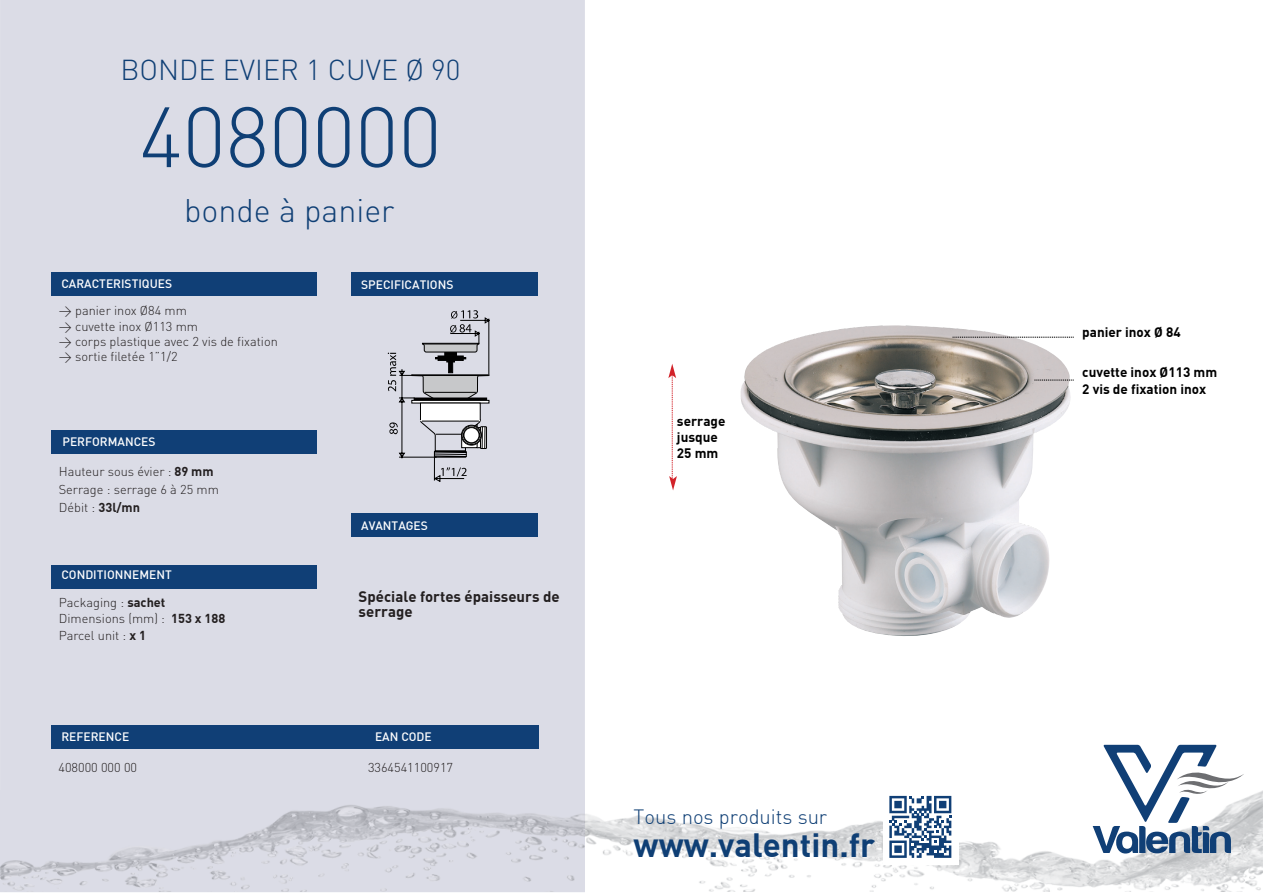
<style>
.page{position:relative;width:1263px;height:893px;background:#fff}
.page>*{position:absolute;margin:0;border:0;box-sizing:border-box;transform-origin:0 0}
.t1{font:300 84px "DIN";color:#0f3f75}
.t2{font:33px "DINBOLD Bold";color:#0f3f75}
.t3{font:300 32.25px "DIN";color:#0f3f75}
.t4{font:300 28.5px "DIN";color:#0f3f75}
.t5{font:20.25px "DINLIGHT Light";color:#0f3f75}
.t6{font:15px/15px "DINBOLD Bold";color:#231f20}
.t7{font:13.5px/16.2px "DINBOLD Bold";color:#000}
.t8{font:300 12.75px/15.3px "DIN";color:#231f20}
.t9{font:12px "DINMEDIUM Medium";color:#fff}
.s1{font-family:"DINBOLD Bold";font-weight:400}
</style>
<div class="page">
<div style="left:0;top:0;width:585px;height:790px;background:#dbdce6"></div>
<img style="left:0;top:790px;width:1263px;height:102px">
<div style="left:51px;top:725px;width:487px;height:23px;background:#103f76"></div>
<div style="left:51px;top:565px;width:265px;height:24px;background:#103f76"></div>
<div style="left:51px;top:430px;width:265px;height:24px;background:#103f76"></div>
<div style="left:51px;top:272px;width:265px;height:24px;background:#103f76"></div>
<div style="left:351px;top:272px;width:186px;height:24px;background:#103f76"></div>
<div style="left:351px;top:513px;width:186px;height:24px;background:#103f76"></div>
<svg style="left:1093px;top:745px;width:151px;height:108px"></svg>
<div style="left:883px;top:789px;width:75px;height:75px;background:#fff"></div>
<svg style="left:889px;top:796px;width:62px;height:62px"></svg>
<svg style="left:388px;top:310px;width:101px;height:172px;background:#bfbfc7"></svg>
<img style="left:740px;top:325px;width:334px;height:311px">
<svg style="left:1034px;top:380px;width:40px;height:1px"></svg>
<svg style="left:952px;top:337px;width:122px;height:1px"></svg>
<svg style="left:668px;top:364px;width:9px;height:126px"></svg>
<h3 class="t4" style="left:120px;top:52px;width:342px">BONDE EVIER 1 CUVE Ø 90</h3>
<h1 class="t1" style="left:139px;top:85px;width:304px">4080000</h1>
<h3 class="t3" style="left:184px;top:191px;width:212px">bonde à panier</h3>
<p class="t9" style="left:61px;top:276px;width:112px">CARACTERISTIQUES</p>
<p class="t8" style="left:59px;top:303px;width:221px">&gt; panier inox Ø84 mm<br>&gt; cuvette inox Ø113 mm<br>&gt; corps plastique avec 2 vis de fixation &gt; sortie filetée 1”1/2</p>
<p class="t9" style="left:62px;top:433px;width:95px">PERFORMANCES</p>
<p class="t8" style="left:59px;top:462px;width:162px;line-height:18.3px">Hauteur sous évier : <span class="s1">89 mm<br></span>Serrage : serrage 6 à 25 mm<br>Débit : <span class="s1">33l/mn</span></p>
<p class="t9" style="left:61px;top:567px;width:112px">CONDITIONNEMENT</p>
<p class="t8" style="left:59px;top:594px;width:168px;line-height:16.6px">Packaging : <span class="s1">sachet<br></span>Dimensions (mm) : <span class="s1">153 x 188<br></span>Parcel unit : <span class="s1">x 1</span></p>
<p class="t9" style="left:361px;top:277px;width:94px">SPECIFICATIONS</p>
<p class="t9" style="left:361px;top:518px;width:68px">AVANTAGES</p>
<p class="t6" style="left:359px;top:588px;width:203px">Spéciale fortes épaisseurs de serrage</p>
<p class="t9" style="left:61px;top:729px;width:69px">REFERENCE</p>
<p class="t9" style="left:375px;top:729px;width:58px">EAN CODE</p>
<p class="t8" style="left:59px;top:760px;width:80px">408000 000 00</p>
<p class="t8" style="left:368px;top:760px;width:87px">3364541100917</p>
<p class="t7" style="left:677px;top:412px;width:50px">serrage jusque<br>25 mm</p>
<h3 class="t5" style="left:634px;top:804px;width:195px">Tous nos produits sur</h3>
<h2 class="t2" style="left:634px;top:823px;width:243px">www.valentin.fr</h2>
<p class="t7" style="left:1082px;top:323px;width:100px">panier inox Ø 84</p>
<p class="t7" style="left:1082px;top:364px;width:136px">cuvette inox Ø113 mm<br>2 vis de fixation inox</p>
</div>
